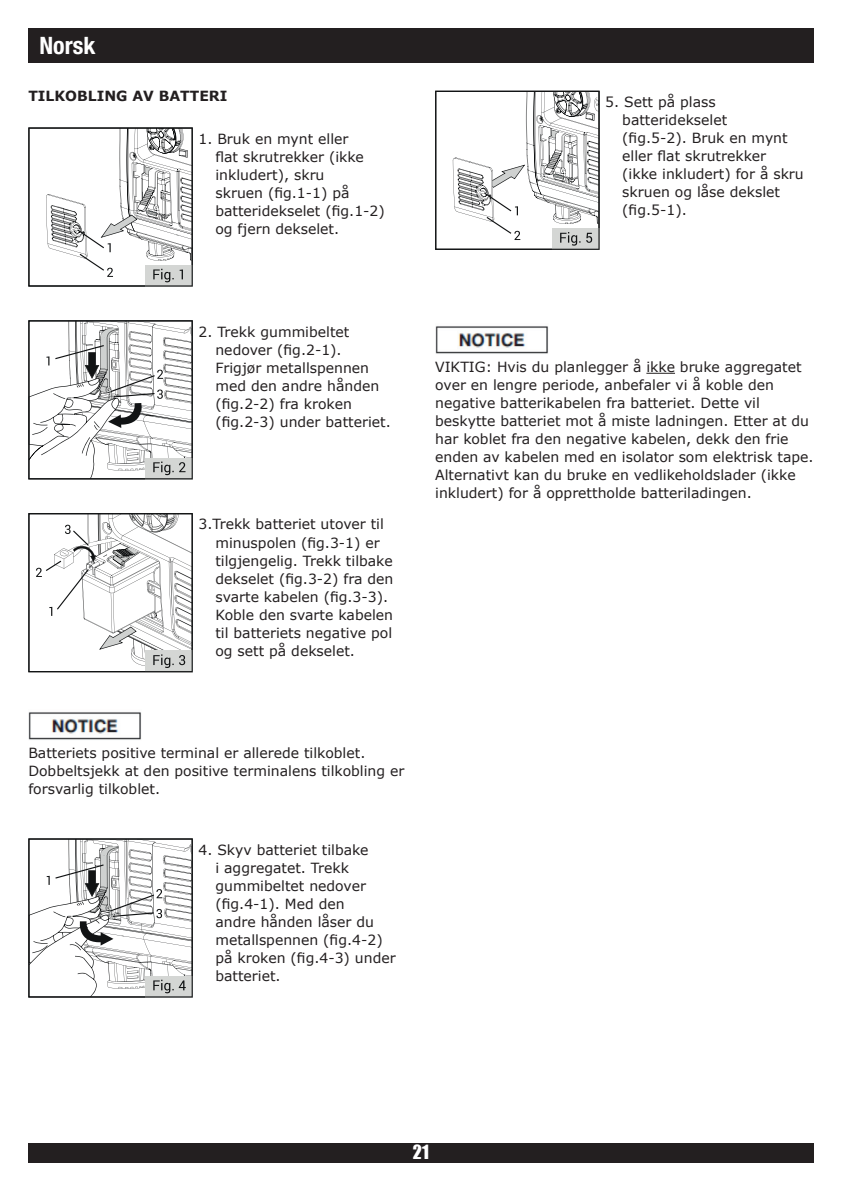
<style>
.page{position:relative;width:842px;height:1191px;background:#fff}
.page>*{position:absolute;margin:0;border:0;box-sizing:border-box;transform-origin:0 0}
.t1{font:700 condensed 24px "Helvetica Neue LT Std";color:#fff}
.t2{font:18px "Impact";color:#fff}
.t3{font:14px/18px "Verdana";color:#231f20}
.t4{font:700 14px "Verdana";color:#231f20}
</style>
<div class="page">
<div style="left:28px;top:1142px;width:785px;height:20px;background:#231f20"></div>
<div style="left:28px;top:28px;width:786px;height:34px;background:#231f20"></div>
<svg style="left:28px;top:127px;width:165px;height:159px"></svg>
<svg style="left:28px;top:320px;width:165px;height:159px"></svg>
<svg style="left:28px;top:513px;width:165px;height:159px"></svg>
<img style="left:28px;top:712px;width:113px;height:28px">
<svg style="left:28px;top:838px;width:165px;height:159px"></svg>
<svg style="left:646px;top:373px;width:29px;height:1px"></svg>
<svg style="left:435px;top:91px;width:165px;height:159px"></svg>
<img style="left:435px;top:326px;width:113px;height:28px">
<h1 class="t1" style="left:40px;top:31px;width:57px">Norsk</h1>
<p class="t4" style="left:28px;top:87px;width:201px">TILKOBLING AV BATTERI</p>
<p class="t3" style="left:215px;top:130px;width:171px;text-indent:-17px">1. Bruk en mynt eller<br>flat skrutrekker (ikke inkludert), skru<br>skruen (fig.1-1) på batteridekselet (fig.1-2) og fjern dekselet.</p>
<p class="t3" style="left:215px;top:323px;width:177px;text-indent:-17px">2. Trekk gummibeltet nedover (fig.2-1).<br>Frigjør metallspennen med den andre hånden (fig.2-2) fra kroken (fig.2-3) under batteriet.</p>
<p class="t3" style="left:215px;top:515px;width:179px;text-indent:-17px">3.Trekk batteriet utover til minuspolen (fig.3-1) er tilgjengelig. Trekk tilbake dekselet (fig.3-2) fra den svarte kabelen (fig.3-3).<br>Koble den svarte kabelen til batteriets negative pol og sett på dekselet.</p>
<p class="t3" style="left:622px;top:93px;width:183px;text-indent:-17px">5. Sett på plass batteridekselet<br>(fig.5-2). Bruk en mynt eller flat skrutrekker (ikke inkludert) for å skru skruen og låse dekslet (fig.5-1).</p>
<p class="t3" style="left:435px;top:358px;width:380px">VIKTIG: Hvis du planlegger å ikke bruke aggregatet over en lengre periode, anbefaler vi å koble den negative batterikabelen fra batteriet. Dette vil beskytte batteriet mot å miste ladningen. Etter at du har koblet fra den negative kabelen, dekk den frie enden av kabelen med en isolator som elektrisk tape.<br>Alternativt kan du bruke en vedlikeholdslader (ikke inkludert) for å opprettholde batteriladingen.</p>
<p class="t3" style="left:28px;top:744px;width:378px">Batteriets positive terminal er allerede tilkoblet.<br>Dobbeltsjekk at den positive terminalens tilkobling er forsvarlig tilkoblet.</p>
<p class="t3" style="left:215px;top:841px;width:182px;text-indent:-17px">4. Skyv batteriet tilbake<br>i aggregatet. Trekk gummibeltet nedover (fig.4-1). Med den<br>andre hånden låser du metallspennen (fig.4-2) på kroken (fig.4-3) under batteriet.</p>
<p class="t2" style="left:413px;top:1138px;width:17px">21</p>
</div>
